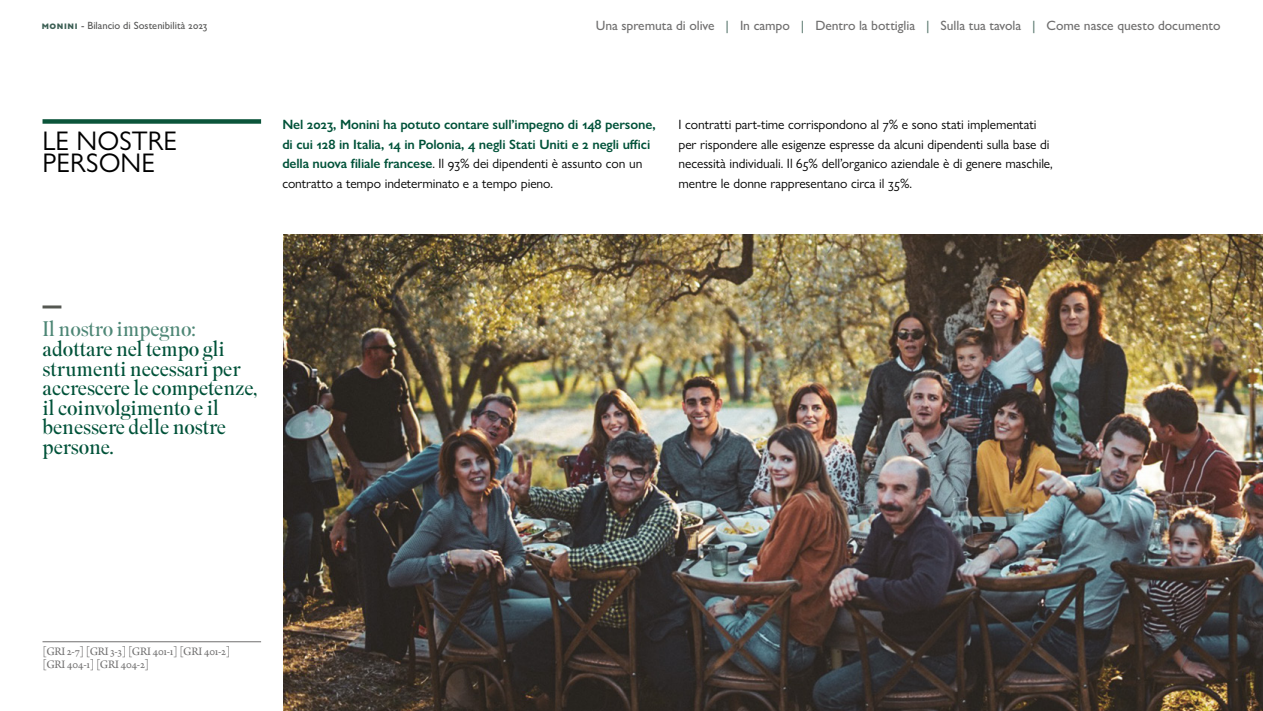
<style>
.page{position:relative;width:1263px;height:711px;background:#fff}
.page>*{position:absolute;margin:0;border:0;box-sizing:border-box;transform-origin:0 0}
.t1{font:27px/22.5px "Gill Sans Nova";color:#000}
.t2{font:300 21px/19.5px "Superior Title";letter-spacing:-.01em;color:#005239}
.t3{font:300 21px "Superior Title";letter-spacing:-.01em;color:#4d8675}
.t4{font:13.5px/19.5px "Gill Sans Nova";letter-spacing:-.005em;color:#000}
.t5{font:600 13.5px/19.5px "Gill Sans Nova";letter-spacing:-.01em;color:#005239}
.t6{font:500 13.5px "Gill Sans Nova";letter-spacing:-.005em;color:#706f6f}
.t7{font:12px/13.5px "Arno Pro";letter-spacing:-.03em;color:#706f6f}
.t8{font:500 10.5px "Gill Sans Nova";color:#575756}
.s1{font-weight:700;color:#3c5f54}
.s2{color:#547369}
.s3{font-weight:400;color:#000}
</style>
<div class="page">
<div style="left:43px;top:119px;width:218px;height:5px;background:#0b543a"></div>
<hr style="left:43px;top:305px;width:18px;height:3px;background:#555852">
<img style="left:283px;top:235px;width:980px;height:475px">
<hr style="left:43px;top:641px;width:218px;height:1px;background:#706f6f">
<p class="t8" style="left:42px;top:19px;width:167px"><span class="s1">monini</span> - Bilancio di Sostenibilità 2023</p>
<h1 class="t1" style="left:43px;top:129px;width:136px">LE NOSTRE<br>PERSONE</h1>
<p class="t6" style="left:596px;top:17px;width:626px">Una spremuta di olive <span class="s2">|</span> In campo <span class="s2">|</span> Dentro la bottiglia <span class="s2">|</span> Sulla tua tavola <span class="s2">|</span> Come nasce questo documento</p>
<p class="t5" style="left:282px;top:114px;width:375px">Nel 2023, Monini ha potuto contare sull’impegno di 148 persone, di cui 128 in Italia, 14 in Polonia, 4 negli Stati Uniti e 2 negli uffici della nuova filiale francese<span class="s3">. Il 93% dei dipendenti è assunto con un contratto a tempo indeterminato e a tempo pieno.</span></p>
<p class="t4" style="left:679px;top:114px;width:376px">I contratti part-time corrispondono al 7% e sono stati implementati per rispondere alle esigenze espresse da alcuni dipendenti sulla base di necessità individuali. Il 65% dell’organico aziendale è di genere maschile, mentre le donne rappresentano circa il 35%.</p>
<h2 class="t3" style="left:43px;top:316px;width:155px">Il nostro impegno:</h2>
<h2 class="t2" style="left:43px;top:339px;width:216px">adottare nel tempo gli strumenti necessari per accrescere le competenze, il coinvolgimento e il benessere delle nostre persone.</h2>
<p class="t7" style="left:43px;top:644px;width:189px">[GRI 2-7] [GRI 3-3] [GRI 401-1] [GRI 401-2] [GRI 404-1] [GRI 404-2]</p>
</div>
